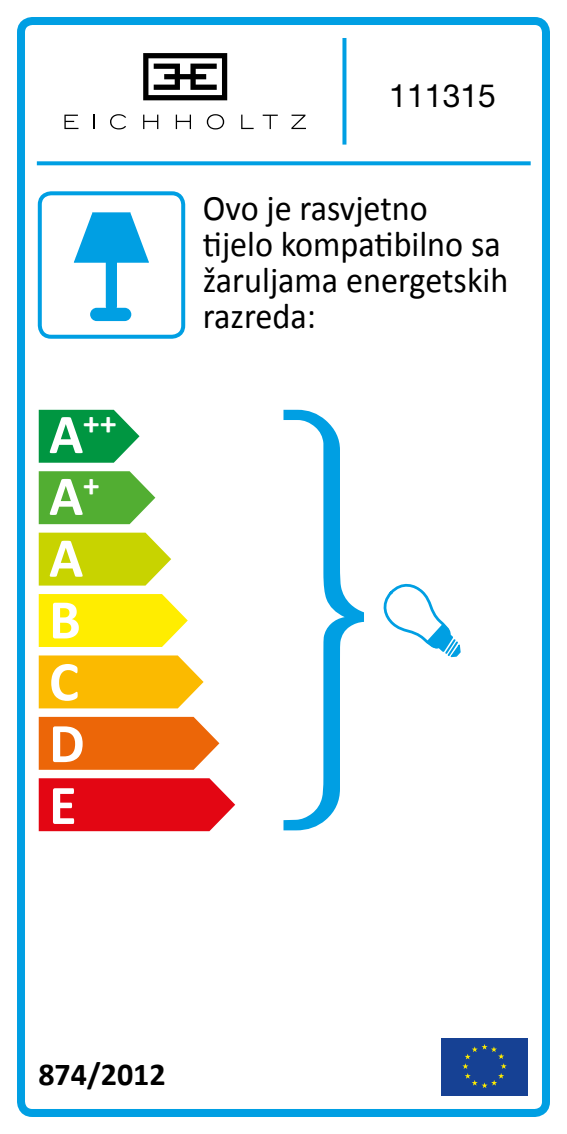
<style>
.page{position:relative;width:567px;height:1134px;background:#fff}
.page>*{position:absolute;margin:0;border:0;box-sizing:border-box;transform-origin:0 0}
.t1{font:700 56.4px/62px "Calibri";color:#fff}
.t2{font:36px/36px "Calibri";color:#000;scale:.95 1}
.t3{font:700 32.8px "Calibri";color:#fff}
.t4{font:700 32px "Calibri";color:#000}
.t5{font:32px "Helvetica Neue LT Std";color:#000}
.s1{font-size:56.4px}
</style>
<div class="page">
<div style="left:17px;top:17px;width:533px;height:1100px;border:8px solid #009fe3;border-radius:11px"></div>
<svg style="left:37px;top:161px;width:494px;height:4px;background:#14a6e5"></svg>
<div style="left:38px;top:191px;width:147px;height:148px;border:4px solid #009fe3;border-radius:11px"></div>
<svg style="left:39px;top:533px;width:132px;height:53px;background:#cdd71a"></svg>
<svg style="left:39px;top:471px;width:116px;height:53px;background:#65b748"></svg>
<svg style="left:39px;top:410px;width:101px;height:53px;background:#22a45a"></svg>
<svg style="left:39px;top:594px;width:149px;height:53px;background:#ffee16"></svg>
<svg style="left:39px;top:655px;width:165px;height:53px;background:#fbc016"></svg>
<svg style="left:39px;top:717px;width:180px;height:53px;background:#ed7019"></svg>
<svg style="left:39px;top:778px;width:196px;height:53px;background:#e41622"></svg>
<svg style="left:283px;top:410px;width:80px;height:420px"></svg>
<div style="left:441px;top:1037px;width:86px;height:58px;background:#164194"></div>
<svg style="left:462px;top:1044px;width:45px;height:44px"></svg>
<svg style="left:363px;top:583px;width:98px;height:75px"></svg>
<svg style="left:74px;top:212px;width:75px;height:102px"></svg>
<div style="left:90px;top:308px;width:41px;height:13px;background:#009fe3;border-radius:7px"></div>
<svg style="left:64px;top:115px;width:14px;height:14px"></svg>
<svg style="left:93px;top:115px;width:1px;height:14px"></svg>
<svg style="left:110px;top:114px;width:16px;height:15px"></svg>
<svg style="left:143px;top:115px;width:15px;height:14px"></svg>
<svg style="left:176px;top:115px;width:15px;height:14px"></svg>
<svg style="left:207px;top:114px;width:17px;height:15px"></svg>
<svg style="left:241px;top:115px;width:13px;height:14px"></svg>
<svg style="left:263px;top:115px;width:15px;height:14px"></svg>
<svg style="left:291px;top:115px;width:15px;height:14px"></svg>
<svg style="left:143px;top:53px;width:84px;height:47px"></svg>
<svg style="left:342px;top:38px;width:4px;height:107px"></svg>
<p class="t3" style="left:49px;top:402px;width:69px"><span class="s1">A</span>++</p>
<h1 class="t1" style="left:49px;top:465px;width:52px">A<sup>+<br></sup>A<br>B<br>C<br>D<br>E</h1>
<p class="t5" style="left:389px;top:76px;width:108px">111315</p>
<p class="t2" style="left:203px;top:190px;width:323px">Ovo je rasvjetno<br>tijelo kompatibilno sa žaruljama energetskih razreda:</p>
<p class="t4" style="left:38px;top:1054px;width:129px">874/2012</p>
</div>
